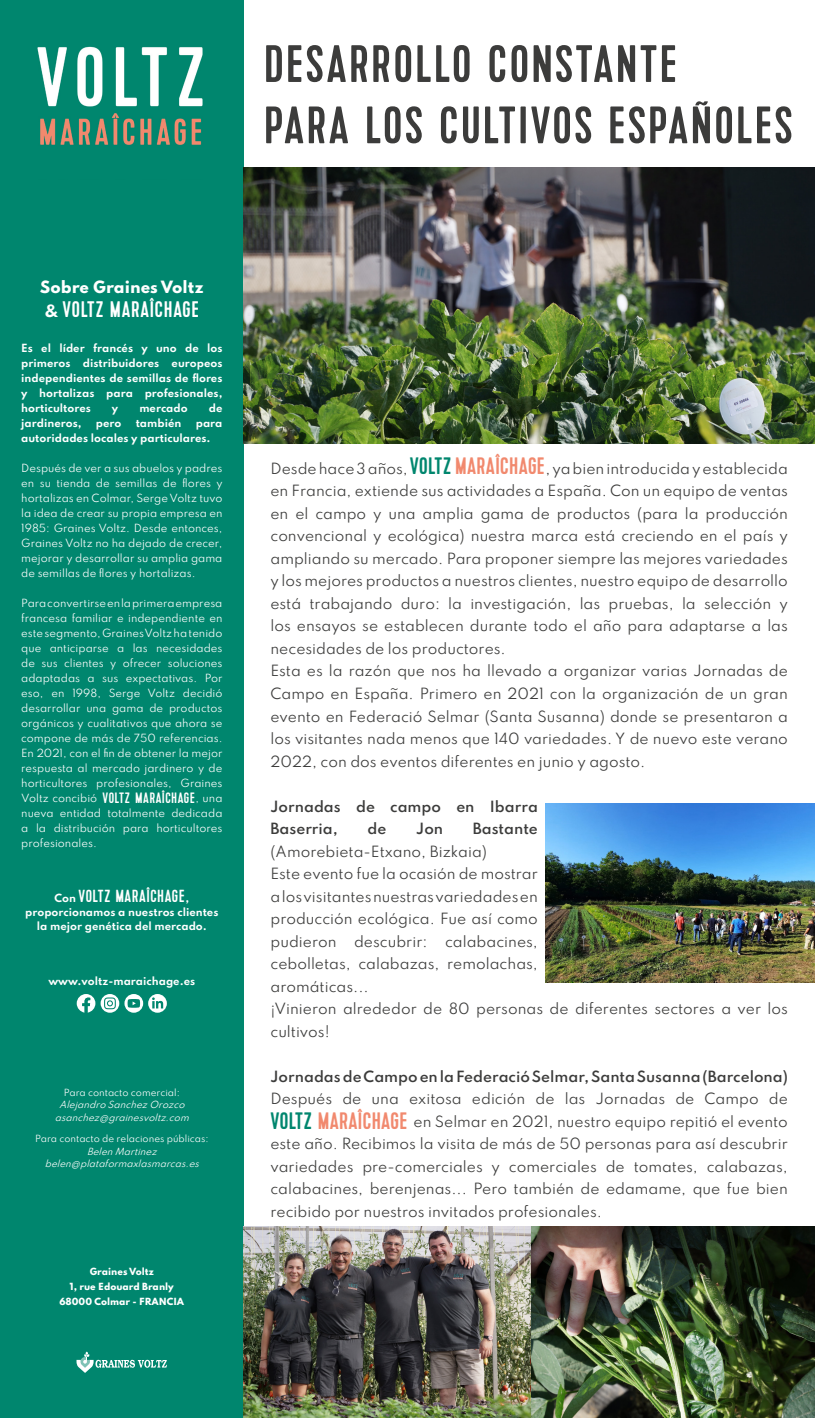
<style>
.page{position:relative;width:815px;height:1418px;background:#fff}
.page>*{position:absolute;margin:0;border:0;box-sizing:border-box;transform-origin:0 0}
.t1{font:52.5px/61.2px "Kapra";letter-spacing:.06em;color:#3c3c3b}
.t2{font:22.5px "Kapra";letter-spacing:.05em;color:#fff}
.t3{font:17.5px "Kapra";letter-spacing:.05em;color:#fff}
.t4{font:800 15px "Spartan";color:#fff}
.t5{font:13.75px/22.5px "Spartan";color:#3c3c3b}
.t6{font:600 13.75px/22.5px "Spartan";color:#3c3c3b}
.t7{font:10px/15px "Spartan";color:#fff;text-align:justify}
.t8{font:700 10px/15px "Spartan";color:#fff;text-align:justify}
.t9{font:italic 8.75px/12.5px "Spartan";color:#fff;text-align:center}
.t10{font:8.75px "Spartan";color:#fff}
.t11{font:800 8.75px/15px "Spartan";color:#fff;text-align:center}
.s1{font-family:"Spartan";font-weight:700;font-size:15px}
.s2{font-family:"Kapra";font-size:15px}
.s3{font-family:"Spartan";font-weight:700;font-size:10px}
.s4{font-family:"Kapra";font-size:23.75px;color:#00866e}
.s5{font-family:"Kapra";font-size:23.75px;color:#f1896e}
</style>
<div class="page">
<div style="left:0;top:0;width:244px;height:1417px;background:#00866e"></div>
<svg style="left:76px;top:1351px;width:91px;height:21px"></svg>
<div style="left:101px;top:994px;width:18px;height:18px;background:#fff;border-radius:50%"></div>
<svg style="left:104px;top:997px;width:12px;height:12px"></svg>
<svg style="left:124px;top:994px;width:19px;height:18px"></svg>
<svg style="left:128px;top:999px;width:12px;height:8px"></svg>
<svg style="left:148px;top:994px;width:19px;height:18px"></svg>
<svg style="left:152px;top:997px;width:11px;height:11px"></svg>
<svg style="left:77px;top:994px;width:18px;height:18px"></svg>
<img style="left:37px;top:46px;width:207px;height:133px">
<img style="left:244px;top:1226px;width:287px;height:191px">
<img style="left:531px;top:1226px;width:284px;height:191px">
<img style="left:546px;top:803px;width:269px;height:179px">
<img style="left:244px;top:168px;width:571px;height:275px">
<h1 class="t1" style="left:265px;top:35px;width:529px">DESARROLLO CONSTANTE<br>PARA LOS CULTIVOS ESPAÑOLES</h1>
<p class="t4" style="left:40px;top:276px;width:165px">Sobre Graines Voltz</p>
<h2 class="t2" style="left:45px;top:296px;width:155px"><span class="s1">&amp;</span> VOLTZ MARAÎCHAGE</h2>
<p class="t8" style="left:21px;top:340px;width:203px">Es el líder francés y uno de los primeros distribuidores europeos independientes de semillas de flores y hortalizas para profesionales, horticultores</p>
<p class="t8" style="left:112px;top:400px;width:8px">y</p>
<p class="t8" style="left:139px;top:400px;width:50px">mercado</p>
<p class="t8" style="left:209px;top:400px;width:15px">de</p>
<p class="t8" style="left:21px;top:415px;width:62px">jardineros,</p>
<p class="t8" style="left:96px;top:415px;width:27px">pero</p>
<p class="t8" style="left:136px;top:415px;width:47px">también</p>
<p class="t8" style="left:21px;top:415px;width:203px;text-indent:175px">para autoridades locales y particulares.</p>
<p class="t7" style="left:21px;top:460px;width:203px">Después de ver a sus abuelos y padres en su tienda de semillas de flores y hortalizas en Colmar, Serge Voltz tuvo la idea de crear su propia empresa en 1985: Graines Voltz. Desde entonces, Graines Voltz no ha dejado de crecer, mejorar y desarrollar su amplia gama de semillas de flores y hortalizas.</p>
<p class="t7" style="left:21px;top:595px;width:203px">Para convertirse en la primera empresa francesa familiar e independiente en este segmento, Graines Voltz ha tenido que anticiparse a las necesidades de sus clientes y ofrecer soluciones adaptadas a sus expectativas. Por eso, en 1998, Serge Voltz decidió desarrollar una gama de productos orgánicos y cualitativos que ahora se compone de más de 750 referencias.<br>En 2021, con el fin de obtener la mejor respuesta al mercado jardinero y de horticultores profesionales, Graines Voltz concibió <span class="s2">VOLTZ MARAÎCHAGE</span>, una nueva entidad totalmente dedicada a la distribución para horticultores profesionales.</p>
<p class="t3" style="left:55px;top:885px;width:136px"><span class="s3">Con</span> VOLTZ MARAÎCHAGE<span class="s3">,</span></p>
<p class="t8" style="left:25px;top:904px;width:195px;line-height:13.8px;text-align:center">proporcionamos a nuestros clientes la mejor genética del mercado.</p>
<p class="t8" style="left:48px;top:972px;width:148px">www.voltz-maraichage.es</p>
<p class="t10" style="left:64px;top:1085px;width:118px">Para contacto comercial:</p>
<p class="t9" style="left:55px;top:1098px;width:139px">AlejandroSanchezOrozco asanchez@grainesvoltz.com</p>
<p class="t10" style="left:35px;top:1131px;width:175px">Para contacto de relaciones públicas:</p>
<p class="t9" style="left:45px;top:1144px;width:159px">BelenMartinez belen@plataformaxlasmarcas.es</p>
<p class="t11" style="left:60px;top:1263px;width:126px">Graines Voltz<br>1, rue Edouard Branly<br>68000 Colmar - FRANCIA</p>
<p class="t5" style="left:270px;top:457px;width:519px">Desde hace 3 años, <span class="s4">VOLTZ</span> <span class="s5">MARAÎCHAGE</span>, ya bien introducida y establecida en Francia, extiende sus actividades a España. Con un equipo de ventas en el campo y una amplia gama de productos (para la producción convencional y ecológica) nuestra marca está creciendo en el país y ampliando su mercado. Para proponer siempre las mejores variedades y los mejores productos a nuestros clientes, nuestro equipo de desarrollo está trabajando duro: la investigación, las pruebas, la selección y los ensayos se establecen durante todo el año para adaptarse a las necesidades de los productores.<br>Esta es la razón que nos ha llevado a organizar varias Jornadas de Campo en España. Primero en 2021 con la organización de un gran evento en Federació Selmar (Santa Susanna) donde se presentaron a los visitantes nada menos que 140 variedades. Y de nuevo este verano 2022, con dos eventos diferentes en junio y agosto.</p>
<p class="t6" style="left:270px;top:794px;width:269px">Jornadas de campo en Ibarra<br>Baserria,</p>
<p class="t6" style="left:368px;top:817px;width:20px">de</p>
<p class="t6" style="left:416px;top:817px;width:28px">Jon</p>
<p class="t6" style="left:473px;top:817px;width:67px">Bastante</p>
<p class="t5" style="left:270px;top:839px;width:269px">(Amorebieta-Etxano, Bizkaia)<br>Este evento fue la ocasión de mostrar a los visitantes nuestras variedades en producción ecológica. Fue así como pudieron</p>
<p class="t5" style="left:354px;top:929px;width:75px">descubrir:</p>
<p class="t5" style="left:270px;top:929px;width:519px;text-indent:175px">calabacines,<br>cebolletas, calabazas, remolachas,<br>aromáticas...<br>¡Vinieron alrededor de 80 personas de diferentes sectores a ver los cultivos!</p>
<p class="t6" style="left:270px;top:1064px;width:519px">Jornadas de Campo en la Federació Selmar, Santa Susanna (Barcelona)</p>
<p class="t5" style="left:270px;top:1086px;width:519px;text-align:justify">Después de una exitosa edición de las Jornadas de Campo de <span class="s4">VOLTZ</span> <span class="s5">MARAÎCHAGE</span> en Selmar en 2021, nuestro equipo repitió el evento este año. Recibimos la visita de más de 50 personas para así descubrir variedades pre-comerciales y comerciales de tomates, calabazas, calabacines, berenjenas... Pero también de edamame, que fue bien recibido por nuestros invitados profesionales.</p>
</div>
